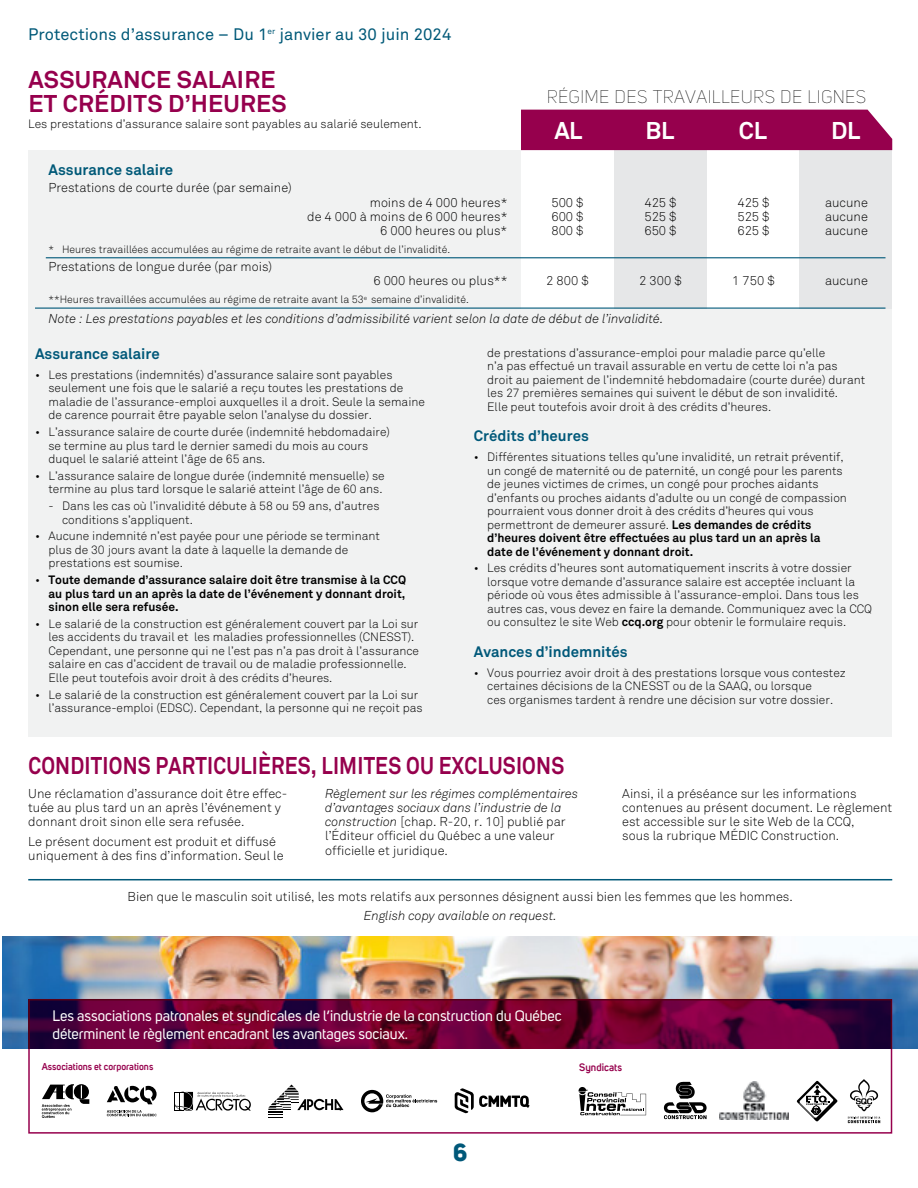
<style>
.page{position:relative;width:918px;height:1188px;background:#fff}
.page>*{position:absolute;margin:0;border:0;box-sizing:border-box;transform-origin:0 0}
.t1{font:700 24px "Akkurat Pro";letter-spacing:.01em;color:#96004d;scale:.85 1}
.t2{font:700 24px/24px "Akkurat Pro";letter-spacing:.01em;color:#96004d}
.t3{font:700 24px "Akkurat Pro";color:#fff}
.t4{font:800 24px "Uni Sans";color:#005879}
.t5{font:100 18px "Uni Sans";letter-spacing:.02em;color:#000}
.t6{font:16.5px "Akkurat Pro";color:#005978}
.t7{font:15px/18px "Uni Sans";color:#fff}
.t8{font:700 15px "Akkurat Pro";color:#005879}
.t9{font:700 15px "Akkurat Pro";color:#005978}
.t10{font:300 12.75px/14.2px "Akkurat Pro";color:#000}
.t11{font:italic 300 12.75px/14.2px "Akkurat Pro";color:#000}
.t12{font:300 12px/13.5px "Akkurat Pro";color:#000}
.t13{font:700 12px/13.5px "Akkurat Pro";color:#000;text-align:justify}
.t14{font:300 10.5px "Akkurat Pro";color:#000}
.t15{font:600 10.5px "Uni Sans";color:#96004d}
.t16{font:600 9.75px "Uni Sans";color:#96004d}
.s1{font-weight:300}
.s2{font-weight:700}
.s3{font-style:normal}
</style>
<div class="page">
<div style="left:28px;top:150px;width:864px;height:587px;background:#f1f2f2"></div>
<div style="left:521px;top:150px;width:93px;height:159px;background:#fff"></div>
<div style="left:707px;top:150px;width:92px;height:159px;background:#fff"></div>
<div style="left:614px;top:150px;width:93px;height:159px;background:#e6e7e8"></div>
<div style="left:799px;top:150px;width:93px;height:159px;background:#e6e7e8"></div>
<img style="left:2px;top:937px;width:916px;height:112px">
<div style="left:521px;top:110px;width:371px;height:40px;background:#96004d"></div>
<div style="left:28px;top:999px;width:864px;height:135px;border:2px solid #96004d"></div>
<svg style="left:28px;top:999px;width:864px;height:50px;background:#630034"></svg>
<hr style="left:46px;top:257px;width:840px;height:1px;background:#005879">
<hr style="left:35px;top:308px;width:851px;height:1px;background:#005879">
<hr style="left:28px;top:879px;width:864px;height:1px;background:#005879">
<svg style="left:42px;top:1084px;width:47px;height:34px"></svg>
<svg style="left:796px;top:1081px;width:42px;height:41px"></svg>
<svg style="left:361px;top:1090px;width:76px;height:22px"></svg>
<svg style="left:578px;top:1087px;width:68px;height:28px"></svg>
<svg style="left:174px;top:1092px;width:77px;height:19px"></svg>
<svg style="left:268px;top:1085px;width:75px;height:33px"></svg>
<svg style="left:848px;top:1079px;width:32px;height:44px"></svg>
<svg style="left:107px;top:1086px;width:50px;height:18px"></svg>
<svg style="left:107px;top:1110px;width:50px;height:6px"></svg>
<svg style="left:664px;top:1082px;width:43px;height:37px"></svg>
<img style="left:720px;top:1081px;width:69px;height:39px">
<svg style="left:455px;top:1088px;width:75px;height:26px"></svg>
<h3 class="t6" style="left:28px;top:25px;width:425px">Protections d’assurance – Du 1<sup>er</sup> janvier au 30 juin 2024</h3>
<h1 class="t2" style="left:28px;top:67px;width:260px">ASSURANCE SALAIRE<br>ET CRÉDITS D’HEURES</h1>
<p class="t12" style="left:28px;top:117px;width:395px">Les prestations d’assurance salaire sont payables au salarié seulement.</p>
<h2 class="t5" style="left:547px;top:86px;width:321px">RÉGIME DES TRAVAILLEURS DE LIGNES</h2>
<h1 class="t3" style="left:554px;top:116px;width:30px">AL</h1>
<h1 class="t3" style="left:646px;top:116px;width:30px">BL</h1>
<h1 class="t3" style="left:739px;top:116px;width:29px">CL</h1>
<h1 class="t3" style="left:831px;top:116px;width:31px">DL</h1>
<p class="t9" style="left:49px;top:161px;width:126px">Assurance salaire</p>
<p class="t10" style="left:49px;top:181px;width:245px">Prestations de courte durée (par semaine)</p>
<p class="t10" style="left:370px;top:195px;width:139px">moins de 4 000 heures*</p>
<p class="t10" style="left:551px;top:195px;width:34px">500 $</p>
<p class="t10" style="left:644px;top:195px;width:34px">425 $</p>
<p class="t10" style="left:737px;top:195px;width:34px">425 $</p>
<p class="t10" style="left:825px;top:195px;width:44px">aucune</p>
<p class="t10" style="left:307px;top:209px;width:202px">de 4 000 à moins de 6 000 heures*</p>
<p class="t10" style="left:551px;top:209px;width:34px">600 $</p>
<p class="t10" style="left:644px;top:209px;width:34px">525 $</p>
<p class="t10" style="left:737px;top:209px;width:34px">525 $</p>
<p class="t10" style="left:825px;top:209px;width:44px">aucune</p>
<p class="t10" style="left:380px;top:223px;width:129px">6 000 heures ou plus*</p>
<p class="t10" style="left:551px;top:223px;width:34px">800 $</p>
<p class="t10" style="left:644px;top:223px;width:34px">650 $</p>
<p class="t10" style="left:737px;top:223px;width:34px">625 $</p>
<p class="t10" style="left:825px;top:223px;width:44px">aucune</p>
<p class="t14" style="left:49px;top:243px;width:403px">* Heures travaillées accumulées au régime de retraite avant le début de l’invalidité.</p>
<p class="t10" style="left:49px;top:259px;width:225px">Prestations de longue durée (par mois)</p>
<p class="t10" style="left:373px;top:274px;width:136px">6 000 heures ou plus**</p>
<p class="t10" style="left:546px;top:274px;width:44px">2 800 $</p>
<p class="t10" style="left:639px;top:274px;width:44px">2 300 $</p>
<p class="t10" style="left:732px;top:274px;width:44px">1 750 $</p>
<p class="t10" style="left:825px;top:274px;width:44px">aucune</p>
<p class="t14" style="left:49px;top:294px;width:422px">**Heures travaillées accumulées au régime de retraite avant la 53<sup>e</sup> semaine d’invalidité.</p>
<p class="t11" style="left:49px;top:312px;width:616px">Note : Les prestations payables et les conditions d’admissibilité varient selon la date de début de l’invalidité.</p>
<p class="t8" style="left:35px;top:344px;width:126px">Assurance salaire</p>
<p class="t12" style="left:49px;top:368px;width:378px;text-indent:-14px">• Les prestations (indemnités) d’assurance salaire sont payables seulement une fois que le salarié a reçu toutes les prestations de maladie de l’assurance-emploi auxquelles il a droit. Seule la semaine de carence pourrait être payable selon l’analyse du dossier.</p>
<p class="t12" style="left:49px;top:425px;width:343px;text-indent:-14px">• L’assurance salaire de courte durée (indemnité hebdomadaire) se termine au plus tard le dernier samedi du mois au cours duquel le salarié atteint l’âge de 65 ans.</p>
<p class="t12" style="left:35px;top:469px;width:351px;text-align:right">• L’assurance salaire de longue durée (indemnité mensuelle) se termine au plus tard lorsque le salarié atteint l’âge de 60 ans.</p>
<p class="t12" style="left:62px;top:499px;width:319px;text-indent:-14px">- Dans les cas où l’invalidité débute à 58 ou 59 ans, d’autres conditions s’appliquent.</p>
<p class="t12" style="left:49px;top:529px;width:333px;text-indent:-14px">• Aucune indemnité n’est payée pour une période se terminant plus de 30 jours avant la date à laquelle la demande de prestations est soumise.</p>
<p class="t13" style="left:49px;top:573px;width:359px;text-indent:-14px"><span class="s1">•</span> Toute demande d’assurance salaire doit être transmise à la CCQ au plus tard un an après la date de l’événement y donnant droit, sinon elle sera refusée.</p>
<p class="t12" style="left:49px;top:617px;width:372px;text-indent:-14px">• Le salarié de la construction est généralement couvert par la Loi sur les accidents du travail et les maladies professionnelles (CNESST).<br>Cependant, une personne qui ne l’est pas n’a pas droit à l’assurance salaire en cas d’accident de travail ou de maladie professionnelle.<br>Elle peut toutefois avoir droit à des crédits d’heures.</p>
<p class="t12" style="left:49px;top:688px;width:376px;text-indent:-14px">• Le salarié de la construction est généralement couvert par la Loi sur l’assurance-emploi (EDSC). Cependant, la personne qui ne reçoit pas</p>
<p class="t12" style="left:487px;top:346px;width:379px">de prestations d’assurance-emploi pour maladie parce qu’elle<br>n’a pas effectué un travail assurable en vertu de cette loi n’a pas droit au paiement de l’indemnité hebdomadaire (courte durée) durant les 27 premières semaines qui suivent le début de son invalidité.<br>Elle peut toutefois avoir droit à des crédits d’heures.</p>
<p class="t8" style="left:474px;top:427px;width:117px">Crédits d’heures</p>
<p class="t12" style="left:487px;top:450px;width:361px;text-indent:-14px">• Différentes situations telles qu’une invalidité, un retrait préventif, un congé de maternité ou de paternité, un congé pour les parents de jeunes victimes de crimes, un congé pour proches aidants d’enfants ou proches aidants d’adulte ou un congé de compassion pourraient vous donner droit à des crédits d’heures qui vous permettront de demeurer assuré. <span class="s2">Les demandes de crédits d’heures doivent être effectuées au plus tard un an après la date de l’événement y donnant droit.</span></p>
<p class="t12" style="left:487px;top:561px;width:386px;text-indent:-14px">• Les crédits d’heures sont automatiquement inscrits à votre dossier lorsque votre demande d’assurance salaire est acceptée incluant la période où vous êtes admissible à l’assurance-emploi. Dans tous les autres cas, vous devez en faire la demande. Communiquez avec la CCQ ou consultez le site Web <span class="s2">ccq.org</span> pour obtenir le formulaire requis.</p>
<p class="t8" style="left:474px;top:642px;width:156px">Avances d’indemnités</p>
<p class="t12" style="left:487px;top:666px;width:360px;text-indent:-14px">• Vous pourriez avoir droit à des prestations lorsque vous contestez certaines décisions de la CNESST ou de la SAAQ, ou lorsque<br>ces organismes tardent à rendre une décision sur votre dossier.</p>
<h1 class="t1" style="left:28px;top:751px;width:632px">CONDITIONS PARTICULIÈRES, LIMITES OU EXCLUSIONS</h1>
<p class="t10" style="left:28px;top:786px;width:261px">Une réclamation d’assurance doit être effec&shy;tuée au plus tard un an après l’événement y donnant droit sinon elle sera refusée.</p>
<p class="t10" style="left:28px;top:834px;width:257px">Le présent document est produit et diffusé uniquement à des fins d’information. Seul le</p>
<p class="t11" style="left:325px;top:787px;width:255px">Règlement sur les régimes complémentaires d’avantages sociaux dans l’industrie de la construction <span class="s3">[chap. R-20, r. 10] publié par l’Éditeur officiel du Québec a une valeur officielle et juridique.</span></p>
<p class="t10" style="left:622px;top:786px;width:272px">Ainsi, il a préséance sur les informations contenues au présent document. Le règlement est accessible sur le site Web de la CCQ,<br>sous la rubrique MÉDIC Construction.</p>
<p class="t10" style="left:128px;top:889px;width:667px">Bien que le masculin soit utilisé, les mots relatifs aux personnes désignent aussi bien les femmes que les hommes.</p>
<p class="t11" style="left:364px;top:909px;width:194px">English copy available on request.</p>
<p class="t7" style="left:52px;top:1006px;width:511px">Les associations patronales et syndicales de l’industrie de la construction du Québec déterminent le règlement encadrant les avantages sociaux.</p>
<p class="t16" style="left:42px;top:1063px;width:113px">Associations et corporations</p>
<p class="t15" style="left:579px;top:1063px;width:44px">Syndicats</p>
<h1 class="t4" style="left:453px;top:1139px;width:16px">6</h1>
</div>
